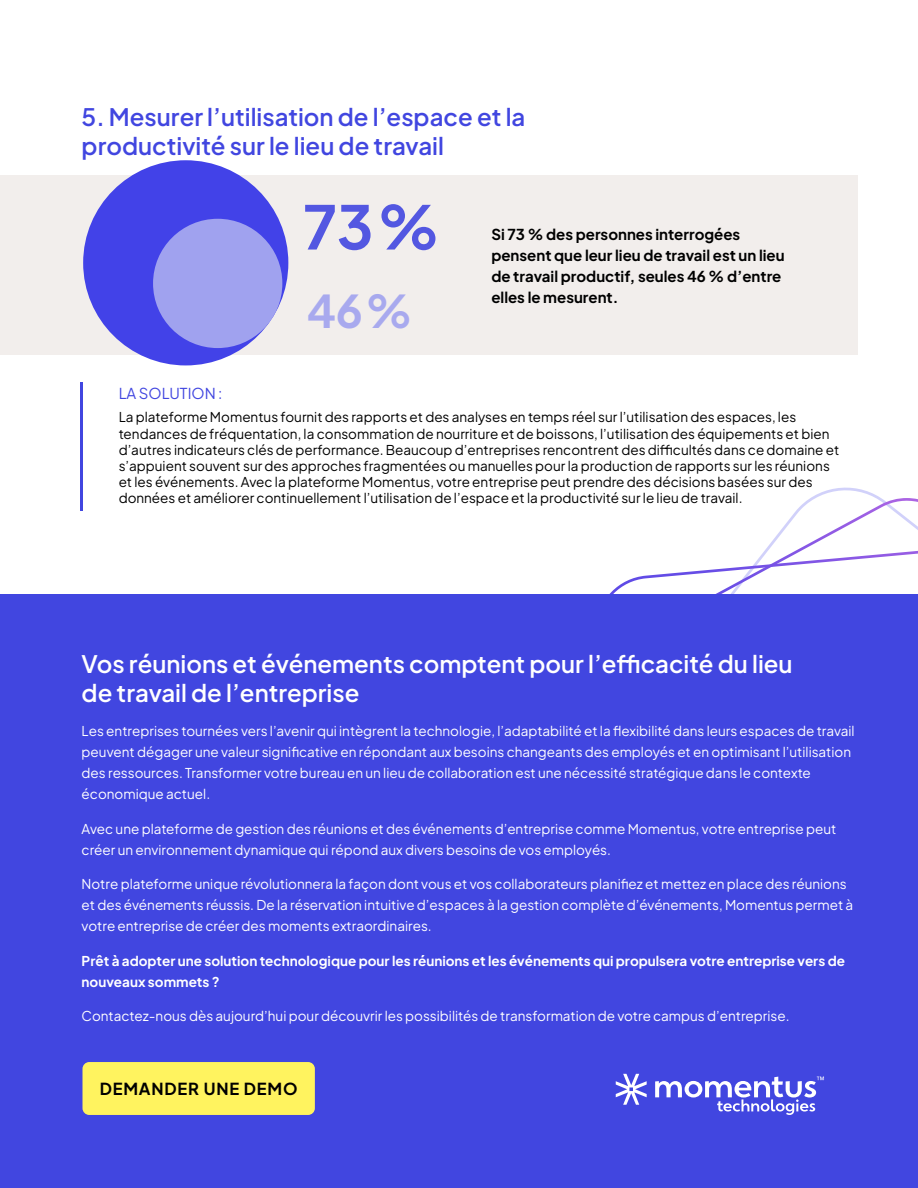
<style>
.page{position:relative;width:918px;height:1188px;background:#fff}
.page>*{position:absolute;margin:0;border:0;box-sizing:border-box;transform-origin:0 0}
.t1{font:700 60px "Plus Jakarta Sans";color:#4146e0}
.t2{font:700 45px "Plus Jakarta Sans";color:#a0a2ef}
.t3{font:600 24px/28.8px "Plus Jakarta Sans";color:#fff}
.t4{font:600 24px/28.8px "Plus Jakarta Sans";color:#4146e0}
.t5{font:700 16.5px "Plus Jakarta Sans";letter-spacing:.05em;color:#000}
.t6{font:700 15px/21px "Plus Jakarta Sans";color:#000}
.t7{font:15px "Plus Jakarta Sans";color:#4146e0}
.t8{font:13.5px/21px "Plus Jakarta Sans";color:#fff}
.t9{font:13.5px/16.2px "Plus Jakarta Sans";color:#000}
.t10{font:700 13.5px/21px "Plus Jakarta Sans";color:#fff}
</style>
<div class="page">
<svg style="left:609px;top:551px;width:309px;height:43px"></svg>
<div style="left:0;top:594px;width:918px;height:594px;background:#4146e0"></div>
<div style="left:82px;top:1062px;width:233px;height:53px;background:#fff35f;border-radius:7px"></div>
<svg style="left:616px;top:1074px;width:31px;height:31px"></svg>
<svg style="left:655px;top:1077px;width:169px;height:38px"></svg>
<div style="left:0;top:175px;width:857px;height:180px;background:#f2eeec"></div>
<hr style="left:81px;top:382px;width:2px;height:129px;background:#4146e0">
<div style="left:83px;top:160px;width:205px;height:205px;background:#4242e8;border-radius:50%"></div>
<div style="left:153px;top:219px;width:129px;height:129px;background:#a0a2ef;border-radius:50%"></div>
<h3 class="t4" style="left:82px;top:100px;width:445px">5. Mesurer l’utilisation de l’espace et la productivité sur le lieu de travail</h3>
<h1 class="t1" style="left:303px;top:178px;width:138px">73%</h1>
<h2 class="t2" style="left:306px;top:274px;width:108px">46%</h2>
<p class="t6" style="left:491px;top:222px;width:295px">Si 73 % des personnes interrogées pensent que leur lieu de travail est un lieu de travail productif, seules 46 % d’entre elles le mesurent.</p>
<p class="t7" style="left:119px;top:382px;width:105px">LA SOLUTION :</p>
<p class="t9" style="left:119px;top:408px;width:722px">La plateforme Momentus fournit des rapports et des analyses en temps réel sur l’utilisation des espaces, les tendances de fréquentation, la consommation de nourriture et de boissons, l’utilisation des équipements et bien d’autres indicateurs clés de performance. Beaucoup d’entreprises rencontrent des difficultés dans ce domaine et s’appuient souvent sur des approches fragmentées ou manuelles pour la production de rapports sur les réunions et les événements. Avec la plateforme Momentus, votre entreprise peut prendre des décisions basées sur des données et améliorer continuellement l’utilisation de l’espace et la productivité sur le lieu de travail.</p>
<h3 class="t3" style="left:82px;top:647px;width:713px">Vos réunions et événements comptent pour l’efficacité du lieu de travail de l’entreprise</h3>
<p class="t8" style="left:82px;top:719px;width:775px">Les entreprises tournées vers l’avenir qui intègrent la technologie, l’adaptabilité et la flexibilité dans leurs espaces de travail peuvent dégager une valeur significative en répondant aux besoins changeants des employés et en optimisant l’utilisation des ressources. Transformer votre bureau en un lieu de collaboration est une nécessité stratégique dans le contexte économique actuel.</p>
<p class="t8" style="left:82px;top:817px;width:756px">Avec une plateforme de gestion des réunions et des événements d’entreprise comme Momentus, votre entreprise peut créer un environnement dynamique qui répond aux divers besoins de vos employés.</p>
<p class="t8" style="left:82px;top:872px;width:773px">Notre plateforme unique révolutionnera la façon dont vous et vos collaborateurs planifiez et mettez en place des réunions et des événements réussis. De la réservation intuitive d’espaces à la gestion complète d’événements, Momentus permet à votre entreprise de créer des moments extraordinaires.</p>
<p class="t10" style="left:82px;top:949px;width:765px">Prêt à adopter une solution technologique pour les réunions et les événements qui propulsera votre entreprise vers de nouveaux sommets ?</p>
<p class="t8" style="left:82px;top:1005px;width:709px">Contactez-nous dès aujourd’hui pour découvrir les possibilités de transformation de votre campus d’entreprise.</p>
<p class="t5" style="left:100px;top:1076px;width:199px">DEMANDER UNE DEMO</p>
</div>
